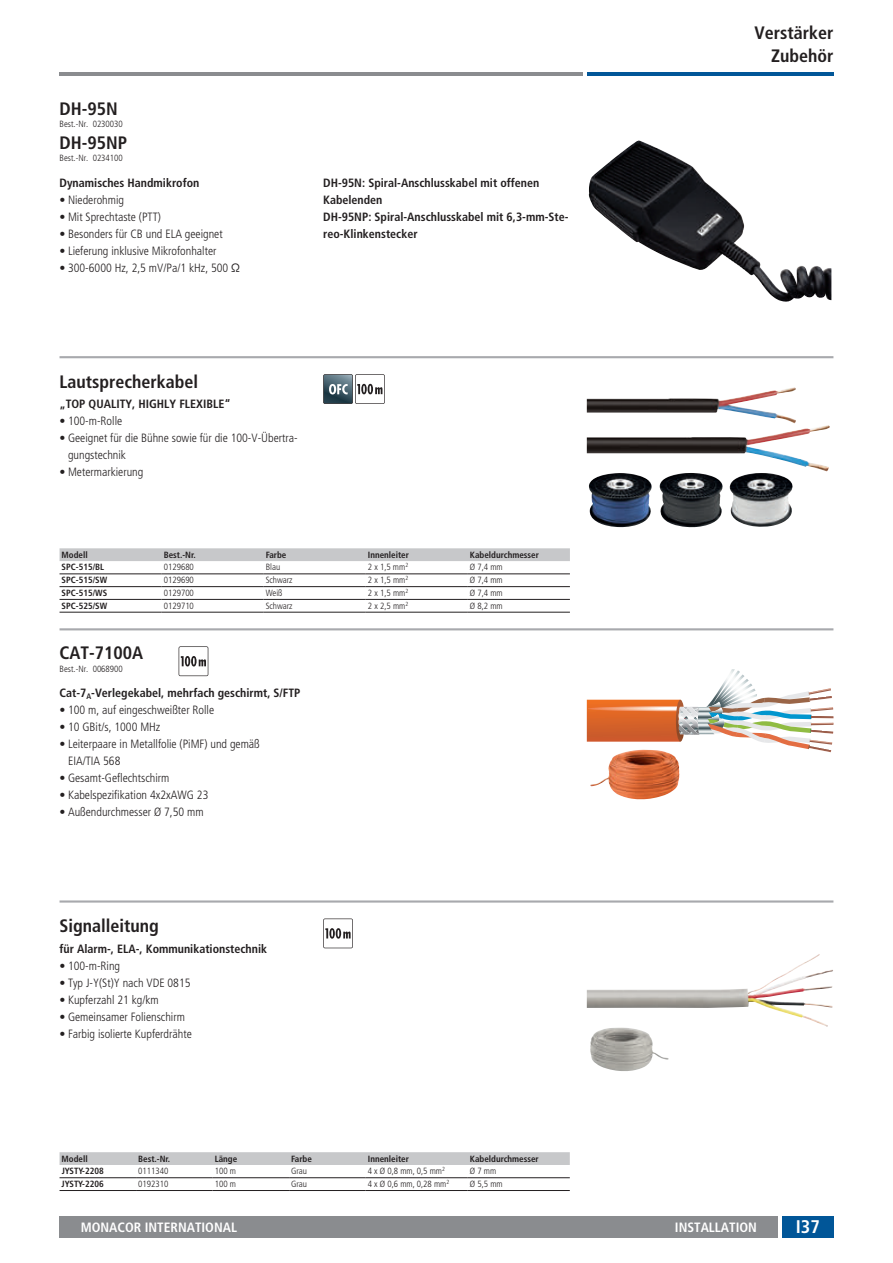
<style>
.page{position:relative;width:893px;height:1263px;background:#fff}
.page>*{position:absolute;margin:0;border:0;box-sizing:border-box;transform-origin:0 0}
.t1{font:700 condensed 18.3px "Frutiger LT Pro";color:#fff}
.t2{font:700 condensed 18px/22.5px "Frutiger LT Pro";color:#231f20;text-align:right}
.t3{font:700 condensed 13.5px "Frutiger LT Pro";color:#fff}
.t4{font:300 condensed 12px/17px "Frutiger LT Pro";color:#231f20}
.t5{font:700 condensed 12px/17px "Frutiger LT Pro";color:#231f20}
.t6{font:300 condensed 9px "Frutiger LT Pro";color:#231f20}
.t7{font:700 condensed 9px "Frutiger LT Pro";color:#231f20}
</style>
<div class="page">
<hr style="left:587px;top:72px;width:246px;height:3px;background:#015698">
<div style="left:782px;top:1216px;width:51px;height:21px;background:#015698"></div>
<div style="left:60px;top:1216px;width:718px;height:21px;background:#8a8c8f"></div>
<hr style="left:60px;top:72px;width:523px;height:3px;background:#8a8c8f">
<img style="left:589px;top:142px;width:242px;height:160px">
<svg style="left:323px;top:374px;width:62px;height:30px"></svg>
<img style="left:587px;top:387px;width:209px;height:36px">
<img style="left:587px;top:425px;width:243px;height:47px">
<img style="left:589px;top:473px;width:63px;height:54px">
<img style="left:659px;top:473px;width:64px;height:54px">
<img style="left:730px;top:473px;width:63px;height:54px">
<svg style="left:60px;top:548px;width:510px;height:13px;background:#c8c9cb"></svg>
<hr style="left:60px;top:574px;width:102px;height:1px;background:#231f20">
<hr style="left:162px;top:574px;width:102px;height:1px;background:#231f20">
<hr style="left:264px;top:574px;width:102px;height:1px;background:#231f20">
<hr style="left:366px;top:574px;width:102px;height:1px;background:#231f20">
<hr style="left:468px;top:574px;width:102px;height:1px;background:#231f20">
<hr style="left:60px;top:586px;width:102px;height:1px;background:#231f20">
<hr style="left:162px;top:586px;width:102px;height:1px;background:#231f20">
<hr style="left:264px;top:586px;width:102px;height:1px;background:#231f20">
<hr style="left:366px;top:586px;width:102px;height:1px;background:#231f20">
<hr style="left:468px;top:586px;width:102px;height:1px;background:#231f20">
<hr style="left:60px;top:599px;width:102px;height:1px;background:#231f20">
<hr style="left:60px;top:612px;width:102px;height:1px;background:#231f20">
<hr style="left:162px;top:599px;width:102px;height:1px;background:#231f20">
<hr style="left:162px;top:612px;width:102px;height:1px;background:#231f20">
<hr style="left:264px;top:599px;width:102px;height:1px;background:#231f20">
<hr style="left:264px;top:612px;width:102px;height:1px;background:#231f20">
<hr style="left:366px;top:599px;width:102px;height:1px;background:#231f20">
<hr style="left:366px;top:612px;width:102px;height:1px;background:#231f20">
<hr style="left:468px;top:599px;width:102px;height:1px;background:#231f20">
<hr style="left:468px;top:612px;width:102px;height:1px;background:#231f20">
<svg style="left:179px;top:646px;width:29px;height:30px"></svg>
<img style="left:720px;top:669px;width:33px;height:19px">
<img style="left:816px;top:688px;width:15px;height:12px">
<img style="left:816px;top:707px;width:17px;height:4px">
<img style="left:816px;top:716px;width:17px;height:2px">
<img style="left:816px;top:723px;width:17px;height:2px">
<img style="left:816px;top:730px;width:17px;height:4px">
<img style="left:816px;top:740px;width:16px;height:12px">
<svg style="left:587px;top:688px;width:229px;height:62px"></svg>
<img style="left:590px;top:750px;width:89px;height:49px">
<svg style="left:323px;top:918px;width:30px;height:30px"></svg>
<img style="left:587px;top:954px;width:246px;height:73px">
<img style="left:590px;top:1027px;width:79px;height:44px">
<svg style="left:60px;top:1152px;width:510px;height:13px;background:#c7c8ca"></svg>
<hr style="left:60px;top:1177px;width:76px;height:1px;background:#231f20">
<hr style="left:60px;top:1190px;width:76px;height:1px;background:#231f20">
<hr style="left:136px;top:1177px;width:77px;height:1px;background:#231f20">
<hr style="left:136px;top:1190px;width:77px;height:1px;background:#231f20">
<hr style="left:213px;top:1177px;width:76px;height:1px;background:#231f20">
<hr style="left:213px;top:1190px;width:76px;height:1px;background:#231f20">
<hr style="left:289px;top:1177px;width:77px;height:1px;background:#231f20">
<hr style="left:289px;top:1190px;width:77px;height:1px;background:#231f20">
<hr style="left:366px;top:1177px;width:102px;height:1px;background:#231f20">
<hr style="left:366px;top:1190px;width:102px;height:1px;background:#231f20">
<hr style="left:468px;top:1177px;width:102px;height:1px;background:#231f20">
<hr style="left:468px;top:1190px;width:102px;height:1px;background:#231f20">
<hr style="left:60px;top:356px;width:773px;height:2px;background:#a8a9ad">
<hr style="left:60px;top:628px;width:773px;height:2px;background:#a8a9ad">
<hr style="left:60px;top:900px;width:773px;height:2px;background:#a8a9ad">
<h2 class="t2" style="left:60px;top:97px;width:60px">DH-95N</h2>
<p class="t6" style="left:60px;top:119px;width:65px">Best.-Nr. 0230030</p>
<h2 class="t2" style="left:60px;top:131px;width:69px">DH-95NP</h2>
<p class="t6" style="left:60px;top:153px;width:65px">Best.-Nr. 0234100</p>
<p class="t5" style="left:60px;top:174px;width:141px">Dynamisches Handmikrofon</p>
<p class="t4" style="left:60px;top:192px;width:66px">• Niederohmig</p>
<p class="t4" style="left:60px;top:209px;width:103px">• Mit Sprechtaste (PTT)</p>
<p class="t4" style="left:60px;top:226px;width:165px">• Besonders für CB und ELA geeignet</p>
<p class="t4" style="left:60px;top:243px;width:158px">• Lieferung inklusive Mikrofonhalter</p>
<p class="t4" style="left:60px;top:260px;width:182px">• 300-6000 Hz, 2,5 mV/Pa/1 kHz, 500 Ω</p>
<p class="t5" style="left:323px;top:174px;width:247px">DH‑95N: Spiral-Anschlusskabel mit offenen<br>Kabelenden<br>DH‑95NP: Spiral-Anschlusskabel mit 6,3-mm-Ste&shy;reo-Klinkenstecker</p>
<h2 class="t2" style="left:60px;top:370px;width:140px">Lautsprecherkabel</h2>
<p class="t5" style="left:60px;top:396px;width:173px">„TOP QUALITY, HIGHLY FLEXIBLE“</p>
<p class="t4" style="left:60px;top:413px;width:64px">• 100-m-Rolle</p>
<p class="t4" style="left:68px;top:430px;width:231px;text-indent:-9px">• Geeignet für die Bühne sowie für die 100-V-Übertra&shy;gungstechnik</p>
<p class="t4" style="left:60px;top:464px;width:85px">• Metermarkierung</p>
<p class="t7" style="left:62px;top:549px;width:28px">Modell</p>
<p class="t7" style="left:164px;top:549px;width:32px">Best.-Nr.</p>
<p class="t7" style="left:266px;top:549px;width:22px">Farbe</p>
<p class="t7" style="left:368px;top:549px;width:43px">Innenleiter</p>
<p class="t7" style="left:470px;top:549px;width:70px">Kabeldurchmesser</p>
<p class="t7" style="left:62px;top:562px;width:44px">SPC-515/BL</p>
<p class="t6" style="left:164px;top:562px;width:32px">0129680</p>
<p class="t6" style="left:266px;top:562px;width:16px">Blau</p>
<p class="t6" style="left:368px;top:562px;width:42px">2 x 1,5 mm<sup>2</sup></p>
<p class="t6" style="left:470px;top:562px;width:34px">Ø 7,4 mm</p>
<p class="t7" style="left:62px;top:575px;width:47px">SPC-515/SW</p>
<p class="t6" style="left:164px;top:575px;width:32px">0129690</p>
<p class="t6" style="left:266px;top:575px;width:28px">Schwarz</p>
<p class="t6" style="left:368px;top:575px;width:42px">2 x 1,5 mm<sup>2</sup></p>
<p class="t6" style="left:470px;top:575px;width:34px">Ø 7,4 mm</p>
<p class="t7" style="left:62px;top:587px;width:47px">SPC-515/WS</p>
<p class="t6" style="left:164px;top:588px;width:32px">0129700</p>
<p class="t6" style="left:266px;top:588px;width:18px">Weiß</p>
<p class="t6" style="left:368px;top:588px;width:42px">2 x 1,5 mm<sup>2</sup></p>
<p class="t6" style="left:470px;top:588px;width:34px">Ø 7,4 mm</p>
<p class="t7" style="left:62px;top:600px;width:47px">SPC-525/SW</p>
<p class="t6" style="left:164px;top:600px;width:32px">0129710</p>
<p class="t6" style="left:266px;top:600px;width:28px">Schwarz</p>
<p class="t6" style="left:368px;top:600px;width:42px">2 x 2,5 mm<sup>2</sup></p>
<p class="t6" style="left:470px;top:600px;width:34px">Ø 8,2 mm</p>
<h2 class="t2" style="left:60px;top:642px;width:85px">CAT-7100A</h2>
<p class="t6" style="left:60px;top:663px;width:65px">Best.-Nr. 0068900</p>
<p class="t5" style="left:60px;top:685px;width:242px">Cat-7<sub>A</sub>-Verlegekabel, mehrfach geschirmt, S/FTP</p>
<p class="t4" style="left:60px;top:702px;width:156px">• 100 m, auf eingeschweißter Rolle</p>
<p class="t4" style="left:60px;top:719px;width:102px">• 10 GBit/s, 1000 MHz</p>
<p class="t4" style="left:68px;top:736px;width:193px;text-indent:-9px">• Leiterpaare in Metallfolie (PiMF) und gemäß<br>EIA/TIA 568</p>
<p class="t4" style="left:60px;top:770px;width:111px">• Gesamt-Geflechtschirm</p>
<p class="t4" style="left:60px;top:787px;width:150px">• Kabelspezifikation 4x2xAWG 23</p>
<p class="t4" style="left:60px;top:804px;width:146px">• Außendurchmesser Ø 7,50 mm</p>
<h2 class="t2" style="left:60px;top:914px;width:101px">Signalleitung</h2>
<p class="t5" style="left:60px;top:940px;width:209px">für Alarm-, ELA-, Kommunikationstechnik</p>
<p class="t4" style="left:60px;top:957px;width:62px">• 100-m-Ring</p>
<p class="t4" style="left:60px;top:974px;width:133px">• Typ J-Y(St)Y nach VDE 0815</p>
<p class="t4" style="left:60px;top:991px;width:101px">• Kupferzahl 21 kg/km</p>
<p class="t4" style="left:60px;top:1008px;width:127px">• Gemeinsamer Folienschirm</p>
<p class="t4" style="left:60px;top:1025px;width:134px">• Farbig isolierte Kupferdrähte</p>
<p class="t7" style="left:62px;top:1153px;width:28px">Modell</p>
<p class="t7" style="left:138px;top:1153px;width:32px">Best.-Nr.</p>
<p class="t7" style="left:215px;top:1153px;width:24px">Länge</p>
<p class="t7" style="left:291px;top:1153px;width:22px">Farbe</p>
<p class="t7" style="left:368px;top:1153px;width:43px">Innenleiter</p>
<p class="t7" style="left:470px;top:1153px;width:70px">Kabeldurchmesser</p>
<p class="t7" style="left:62px;top:1166px;width:44px">JYSTY-2208</p>
<p class="t6" style="left:138px;top:1166px;width:32px">0111340</p>
<p class="t6" style="left:215px;top:1166px;width:23px">100 m</p>
<p class="t6" style="left:291px;top:1166px;width:17px">Grau</p>
<p class="t6" style="left:368px;top:1166px;width:79px">4 x Ø 0,8 mm, 0,5 mm<sup>2</sup></p>
<p class="t6" style="left:470px;top:1166px;width:28px">Ø 7 mm</p>
<p class="t7" style="left:62px;top:1179px;width:44px">JYSTY-2206</p>
<p class="t6" style="left:138px;top:1179px;width:32px">0192310</p>
<p class="t6" style="left:215px;top:1179px;width:23px">100 m</p>
<p class="t6" style="left:291px;top:1179px;width:17px">Grau</p>
<p class="t6" style="left:368px;top:1179px;width:83px">4 x Ø 0,6 mm, 0,28 mm<sup>2</sup></p>
<p class="t6" style="left:470px;top:1179px;width:34px">Ø 5,5 mm</p>
<h2 class="t2" style="left:754px;top:22px;width:81px">Verstärker<br>Zubehör</h2>
<p class="t3" style="left:81px;top:1219px;width:158px">MONACOR INTERNATIONAL</p>
<p class="t3" style="left:675px;top:1219px;width:83px">INSTALLATION</p>
<h1 class="t1" style="left:796px;top:1216px;width:26px">I37</h1>
</div>
